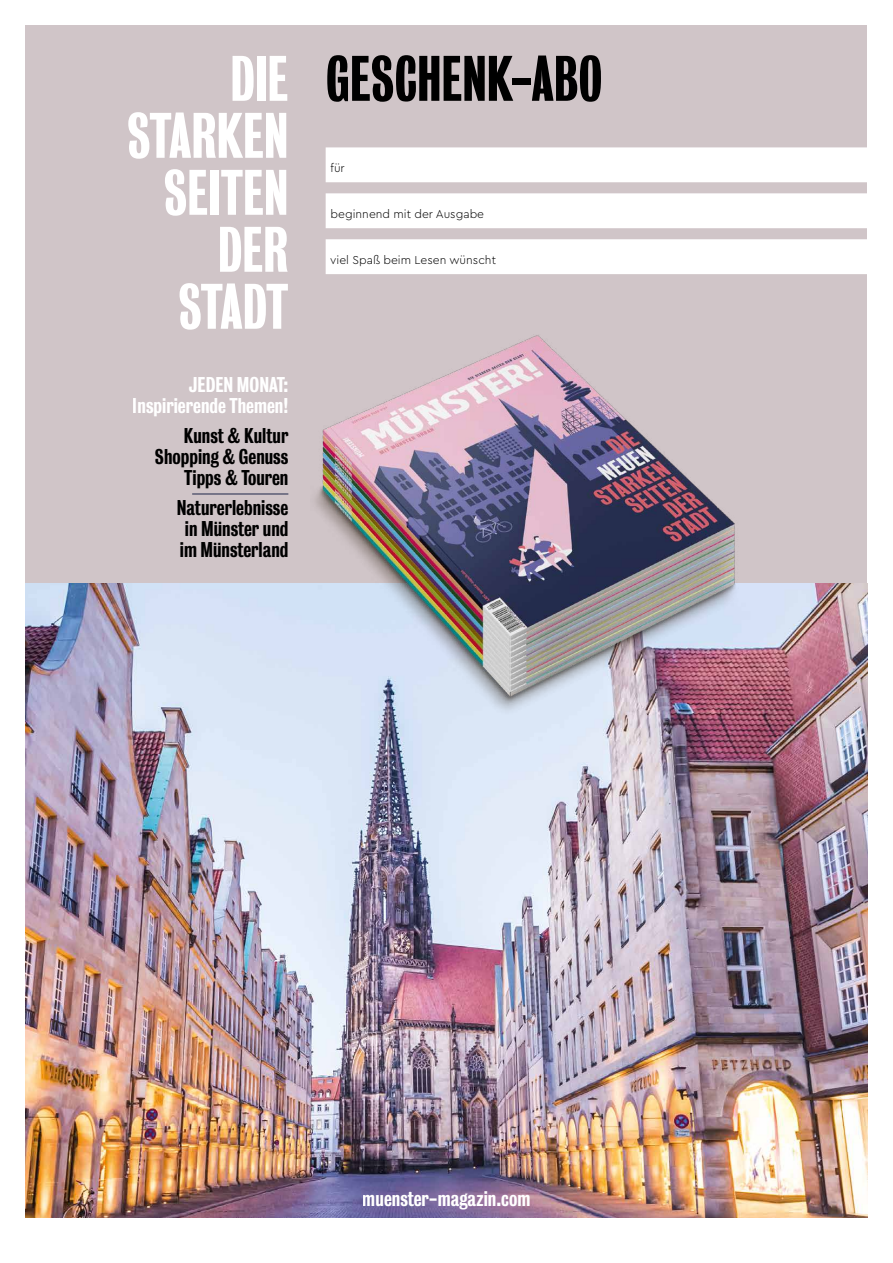
<style>
.page{position:relative;width:893px;height:1263px;background:#fff}
.page>*{position:absolute;margin:0;border:0;box-sizing:border-box;transform-origin:0 0}
.t1{font:500 58.5px/57px "Bureau Grot Compressed";color:#fff;text-align:right}
.t2{font:500 58.5px "Bureau Grot Compressed";color:#000}
.t3{font:500 19.5px/21px "Bureau Grot Condensed";color:#000;text-align:right}
.t4{font:500 19.5px/21px "Bureau Grot Condensed";color:#fff;text-align:right}
.t5{font:300 12px "Cera PRO";color:#000}
</style>
<div class="page">
<div style="left:26px;top:26px;width:841px;height:557px;background:#d0c5c8"></div>
<img style="left:26px;top:583px;width:841px;height:634px">
<hr style="left:192px;top:494px;width:96px;height:1px;background:#1e2749">
<div style="left:326px;top:148px;width:566px;height:33px;background:#fff"></div>
<div style="left:326px;top:147px;width:567px;height:35px;border:2px solid #fff"></div>
<div style="left:326px;top:194px;width:557px;height:33px;background:#fff"></div>
<div style="left:326px;top:193px;width:557px;height:35px;border:2px solid #fff"></div>
<div style="left:326px;top:240px;width:557px;height:33px;background:#fff"></div>
<div style="left:326px;top:239px;width:557px;height:35px;border:2px solid #fff"></div>
<img style="left:285px;top:335px;width:489px;height:389px">
<h1 class="t1" style="left:127px;top:51px;width:163px">DIE<br>STARKEN<br>SEITEN<br>DER<br>STADT</h1>
<p class="t4" style="left:133px;top:374px;width:157px">JEDEN MONAT:<br>Inspirierende Themen!</p>
<p class="t3" style="left:155px;top:425px;width:135px">Kunst &amp; Kultur<br>Shopping &amp; Genuss<br>Tipps &amp; Touren</p>
<p class="t3" style="left:177px;top:497px;width:113px;text-align:justify">Naturerlebnisse in Münster und im Münsterland</p>
<h1 class="t2" style="left:326px;top:46px;width:278px">GESCHENK-ABO</h1>
<p class="t5" style="left:331px;top:160px;width:16px">für</p>
<p class="t5" style="left:331px;top:206px;width:155px">beginnend mit der Ausgabe</p>
<p class="t5" style="left:330px;top:252px;width:167px">viel Spaß beim Lesen wünscht</p>
<p class="t4" style="left:363px;top:1188px;width:169px">muenster-magazin.com</p>
</div>
